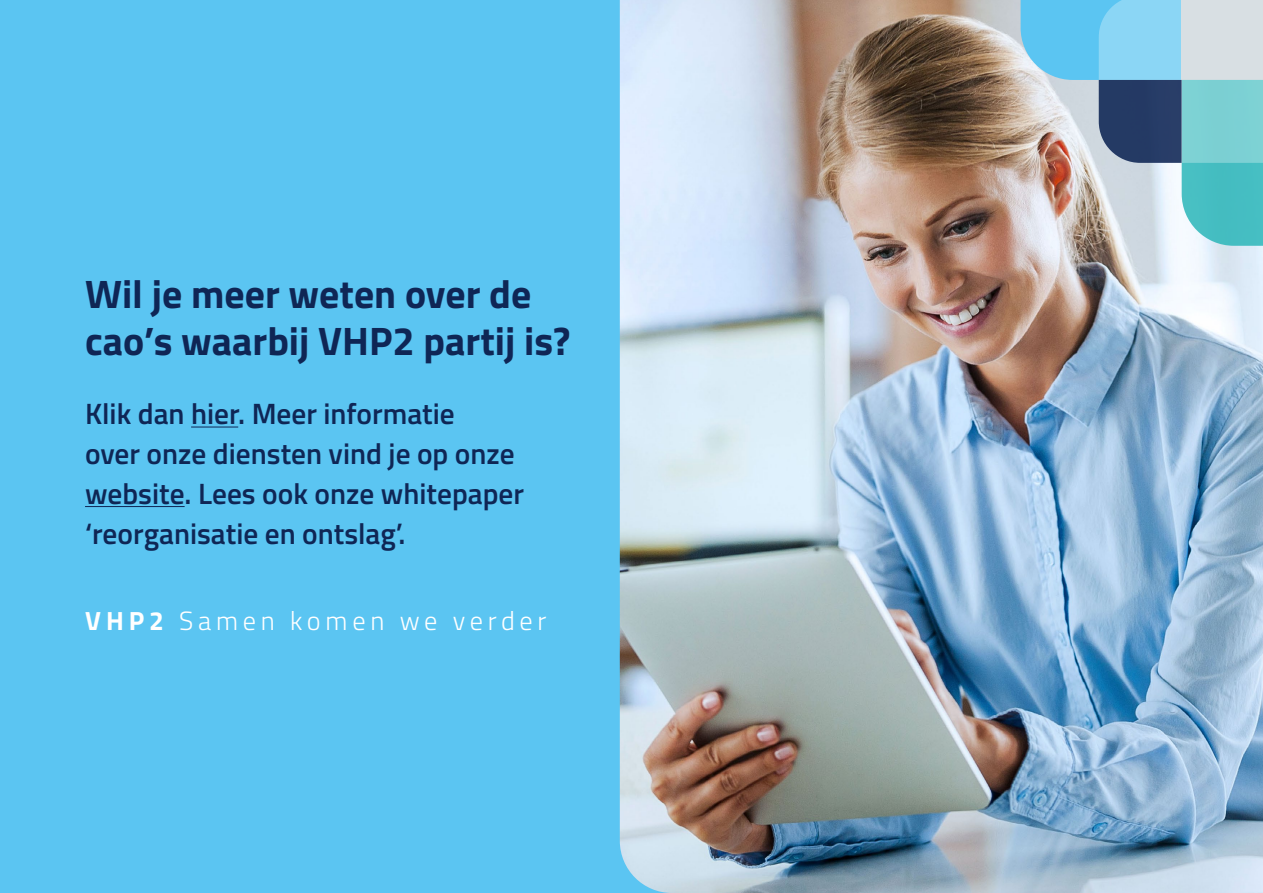
<style>
.page{position:relative;width:1263px;height:893px;background:#5bc5f2}
.page>*{position:absolute;margin:0;border:0;box-sizing:border-box;transform-origin:0 0}
.t1{font:700 39.75px/47.7px "Titillium Web";color:#0f2655}
.t2{font:600 29.4px/39.8px "Titillium Web";color:#0f2655}
.t3{font:300 26.4px "Titillium Web";letter-spacing:.18em;color:#fff}
.s1{font-weight:700}
</style>
<div class="page">
<img style="left:620px;top:0;width:643px;height:893px">
<hr style="left:191px;top:427px;width:47px;height:1px;background:#0f2655">
<hr style="left:85px;top:506px;width:100px;height:1px;background:#0f2655">
<svg style="left:1020px;top:0;width:243px;height:246px"></svg>
<h1 class="t1" style="left:85px;top:268px;width:487px">Wil je meer weten over de cao’s waarbij VHP2 partij is?</h1>
<p class="t2" style="left:85px;top:393px;width:440px">Klik dan hier. Meer informatie<br>over onze diensten vind je op onze website. Lees ook onze whitepaper ‘reorganisatie en ontslag’.</p>
<p class="t3" style="left:85px;top:602px;width:463px"><span class="s1">VHP2</span> Samen komen we verder</p>
</div>
